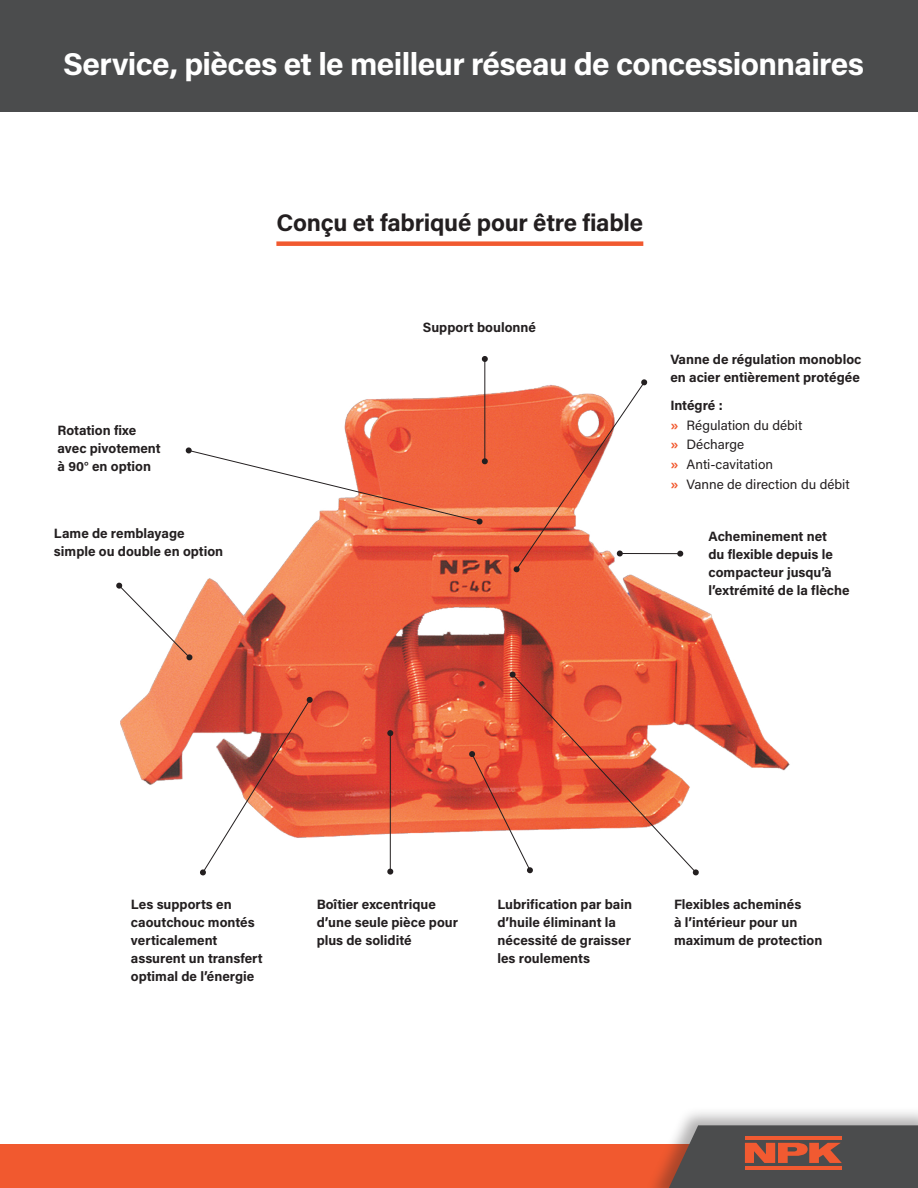
<style>
.page{position:relative;width:918px;height:1188px;background:#fff}
.page>*{position:absolute;margin:0;border:0;box-sizing:border-box;transform-origin:0 0}
.t1{font:700 31.5px "Acumin Pro";letter-spacing:-.02em;color:#fff}
.t2{font:700 24px "Acumin Pro";letter-spacing:-.01em;color:#231f20}
.t3{font:700 13.5px/18px "Acumin Pro";color:#231f20}
.t4{font:13.5px/19.8px "Acumin Pro";color:#231f20}
.s1{font-weight:700}
.s2{font-weight:700;color:#f1592f}
</style>
<div class="page">
<img style="left:120px;top:380px;width:670px;height:465px">
<div style="left:0;top:1144px;width:918px;height:44px;background:#f1592f"></div>
<div style="left:0;top:0;width:918px;height:111px;background:#4b4c4d"></div>
<div style="left:276px;top:241px;width:367px;height:5px;background:#f1592f"></div>
<svg style="left:116px;top:582px;width:77px;height:79px"></svg>
<hr style="left:484px;top:359px;width:1px;height:102px;background:#231f20">
<svg style="left:481px;top:356px;width:7px;height:6px"></svg>
<svg style="left:185px;top:447px;width:303px;height:78px"></svg>
<hr style="left:620px;top:553px;width:60px;height:1px;background:#231f20">
<svg style="left:677px;top:550px;width:7px;height:7px"></svg>
<svg style="left:469px;top:671px;width:230px;height:205px"></svg>
<hr style="left:390px;top:733px;width:1px;height:139px;background:#231f20">
<svg style="left:387px;top:730px;width:7px;height:6px"></svg>
<svg style="left:387px;top:868px;width:7px;height:7px"></svg>
<svg style="left:200px;top:696px;width:113px;height:180px"></svg>
<svg style="left:513px;top:379px;width:135px;height:194px"></svg>
<div style="left:645px;top:1106px;width:273px;height:82px;background:#231f20;opacity:.35"></div>
<svg style="left:669px;top:1125px;width:249px;height:63px;background:#69524d"></svg>
<p class="t1" style="left:63px;top:41px;width:802px">Service, pièces et le meilleur réseau de concessionnaires</p>
<p class="t2" style="left:277px;top:205px;width:368px">Conçu et fabriqué pour être fiable</p>
<p class="t3" style="left:58px;top:421px;width:105px">Rotation fixe avec pivotement à 90° en option</p>
<p class="t3" style="left:54px;top:524px;width:171px">Lame de remblayage simple ou double en option</p>
<p class="t3" style="left:423px;top:317px;width:115px">Support boulonné</p>
<p class="t3" style="left:670px;top:350px;width:193px">Vanne de régulation monobloc en acier entièrement protégée</p>
<p class="t4" style="left:670px;top:395px;width:181px"><span class="s1">Intégré :<br></span><span class="s2">»</span> Régulation du débit<br><span class="s2">»</span> Décharge<br><span class="s2">»</span> Anti-cavitation<br><span class="s2">»</span> Vanne de direction du débit</p>
<p class="t3" style="left:708px;top:527px;width:143px">Acheminement net<br>du flexible depuis le compacteur jusqu’à l’extrémité de la flèche</p>
<p class="t3" style="left:131px;top:894px;width:133px">Les supports en caoutchouc montés verticalement assurent un transfert optimal de l’énergie</p>
<p class="t3" style="left:317px;top:894px;width:143px">Boîtier excentrique d’une seule pièce pour plus de solidité</p>
<p class="t3" style="left:497px;top:894px;width:136px">Lubrification par bain d’huile éliminant la nécessité de graisser les roulements</p>
<p class="t3" style="left:674px;top:894px;width:150px">Flexibles acheminés<br>à l’intérieur pour un maximum de protection</p>
</div>
